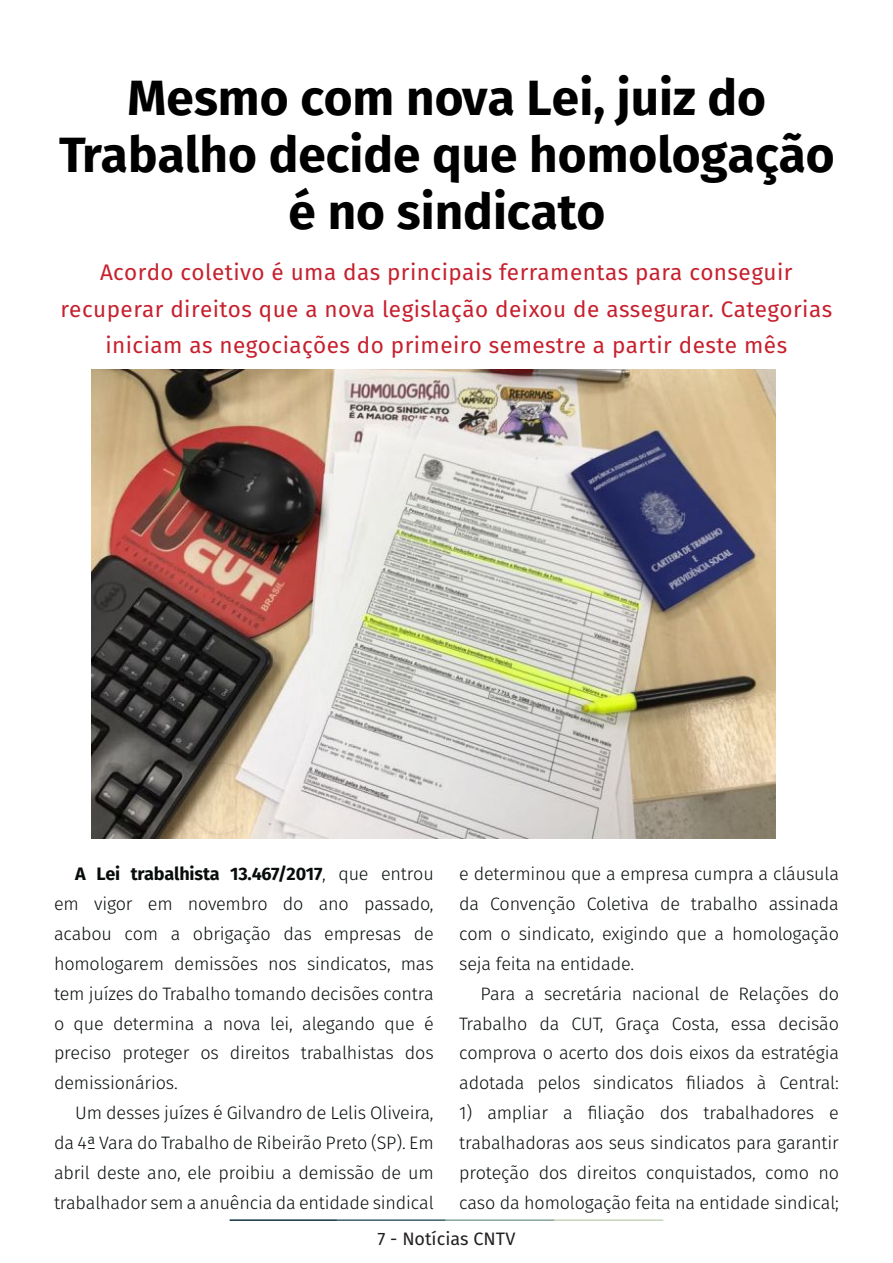
<style>
.page{position:relative;width:893px;height:1263px;background:#fff}
.page>*{position:absolute;margin:0;border:0;box-sizing:border-box;transform-origin:0 0}
.t1{font:700 49.5px/57px "Fira Sans";color:#000001;text-align:center}
.t2{font:22.5px/36.3px "Fira Sans";letter-spacing:.02em;color:#c6202d;text-align:center}
.t3{font:300 18px/29.8px "Fira Sans";letter-spacing:-.01em;color:#080d0b;text-align:justify}
.t4{font:18px "Fira Sans";color:#231f20}
.s1{font-weight:700}
</style>
<div class="page">
<hr style="left:230px;top:1219px;width:107px;height:2px;background:#0e323f">
<hr style="left:337px;top:1219px;width:109px;height:2px;background:#3a5f6d">
<hr style="left:446px;top:1219px;width:109px;height:2px;background:#87a59a">
<hr style="left:555px;top:1219px;width:108px;height:2px;background:#c6d5b7">
<img style="left:92px;top:370px;width:684px;height:468px">
<p class="t1" style="left:59px;top:65px;width:777px">Mesmo com nova Lei, juiz do<br>Trabalho decide que homologação é no sindicato</p>
<p class="t2" style="left:60px;top:254px;width:773px">Acordo coletivo é uma das principais ferramentas para conseguir recuperar direitos que a nova legislação deixou de assegurar. Categorias iniciam as negociações do primeiro semestre a partir deste mês</p>
<p class="t3" style="left:54px;top:859px;width:381px;text-indent:21px"><span class="s1">A Lei trabalhista 13.467/2017</span>, que entrou em vigor em novembro do ano passado, acabou com a obrigação das empresas de homologarem demissões nos sindicatos, mas tem juízes do Trabalho tomando decisões contra o que determina a nova lei, alegando que é preciso proteger os direitos trabalhistas dos demissionários.</p>
<p class="t3" style="left:54px;top:1098px;width:381px;text-indent:21px">Um desses juízes é Gilvandro de Lelis Oliveira, da 4ª Vara do Trabalho de Ribeirão Preto (SP). Em abril deste ano, ele proibiu a demissão de um trabalhador sem a anuência da entidade sindical</p>
<p class="t3" style="left:459px;top:859px;width:381px">e determinou que a empresa cumpra a cláusula da Convenção Coletiva de trabalho assinada com o sindicato, exigindo que a homologação seja feita na entidade.</p>
<p class="t3" style="left:459px;top:978px;width:381px;text-indent:21px">Para a secretária nacional de Relações do Trabalho da CUT, Graça Costa, essa decisão comprova o acerto dos dois eixos da estratégia adotada pelos sindicatos filiados à Central:</p>
<p class="t3" style="left:459px;top:1098px;width:381px">1) ampliar a filiação dos trabalhadores e trabalhadoras aos seus sindicatos para garantir proteção dos direitos conquistados, como no caso da homologação feita na entidade sindical;</p>
<p class="t4" style="left:378px;top:1225px;width:139px">7 - Notícias CNTV</p>
</div>
